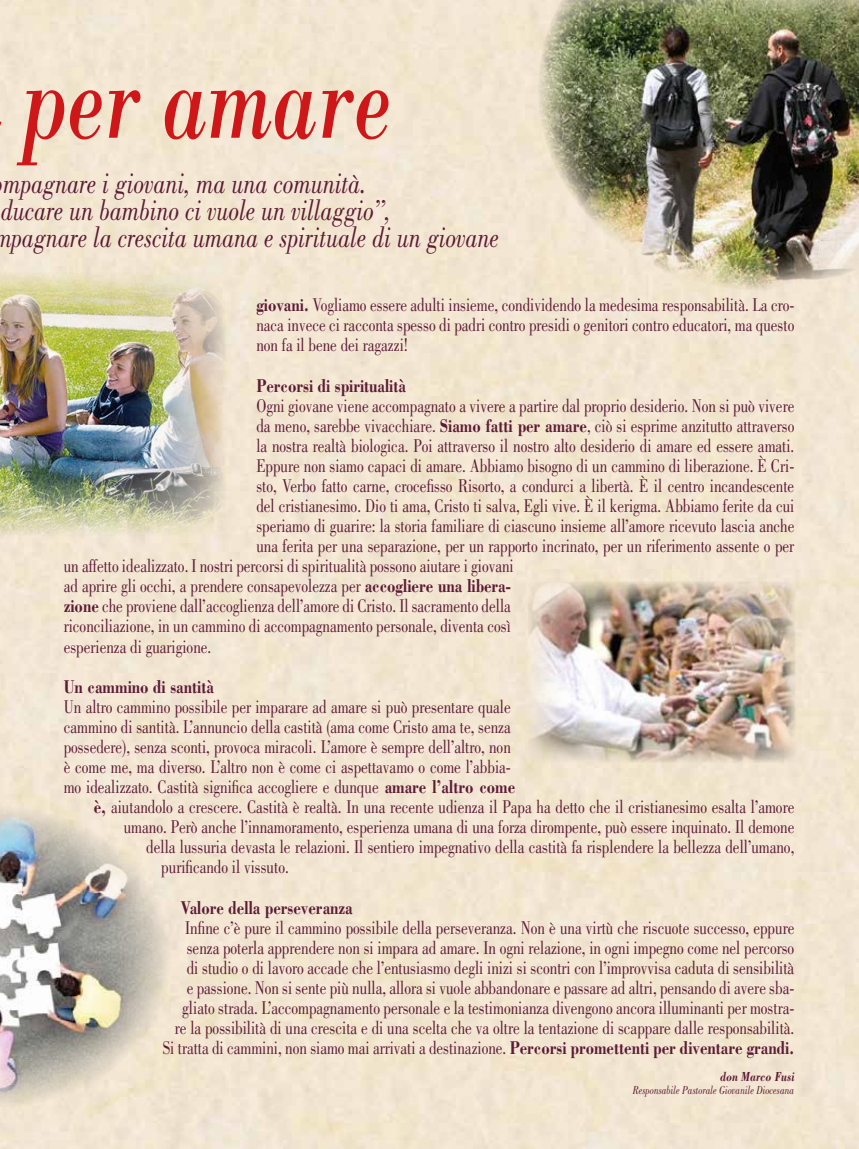
<style>
.page{position:relative;width:859px;height:1149px;background:#fff}
.page>*{position:absolute;margin:0;border:0;box-sizing:border-box;transform-origin:0 0}
.t1{font:italic 118.05px "Bodoni Std";color:#cd1719;scale:.7 1}
.t2{font:italic 30px/27px "Bodoni Std";color:#5c1b35;scale:.8 1}
.t3{font:19.05px/20.1px "Bodoni Std";color:#5c1b35;text-align:justify;scale:.79 1}
.t4{font:700 19.05px "Bodoni Std";color:#5c1b35;scale:.79 1}
.t5{font:italic 700 13.5px "Bodoni Std";color:#5c1b35;scale:.79 1}
.t6{font:italic 12px "Bodoni Std";color:#5c1b35;scale:.79 1}
.s1{font-weight:700}
</style>
<div class="page">
<img style="left:538px;top:0;width:321px;height:290px">
<img style="left:0;top:272px;width:227px;height:264px">
<img style="left:528px;top:581px;width:267px;height:180px">
<img style="left:0;top:805px;width:171px;height:301px">
<h1 class="t1" style="left:22px;top:27px;width:529px">per amare</h1>
<h2 class="t2" style="left:-6px;top:170px;width:633px;text-indent:9px">mpagnare i giovani, ma una comunità.<br>ducare un bambino ci vuole un villaggio”,<br>mpagnare la crescita umana e spirituale di un giovane</h2>
<p class="t3" style="left:256px;top:295px;width:682px"><span class="s1">giovani.</span> Vogliamo essere adulti insieme, condividendo la medesima responsabilità. La cro&shy;naca invece ci racconta spesso di padri contro presidi o genitori contro educatori, ma questo non fa il bene dei ragazzi!</p>
<p class="t4" style="left:256px;top:373px;width:191px">Percorsi di spiritualità</p>
<p class="t3" style="left:256px;top:395px;width:682px">Ogni giovane viene accompagnato a vivere a partire dal proprio desiderio. Non si può vivere</p>
<p class="t3" style="left:256px;top:415px;width:683px">da meno, sarebbe vivacchiare. <span class="s1">Siamo fatti per amare</span>, ciò si esprime anzitutto attraverso</p>
<p class="t3" style="left:256px;top:435px;width:682px">la nostra realtà biologica. Poi attraverso il nostro alto desiderio di amare ed essere amati.</p>
<p class="t3" style="left:256px;top:455px;width:682px">Eppure non siamo capaci di amare. Abbiamo bisogno di un cammino di liberazione. È Cri-</p>
<p class="t3" style="left:256px;top:475px;width:682px">sto, Verbo fatto carne, crocefisso Risorto, a condurci a libertà. È il centro incandescente</p>
<p class="t3" style="left:256px;top:495px;width:683px">del cristianesimo. Dio ti ama, Cristo ti salva, Egli vive. È il kerigma. Abbiamo ferite da cui</p>
<p class="t3" style="left:256px;top:516px;width:683px">speriamo di guarire: la storia familiare di ciascuno insieme all’amore ricevuto lascia anche</p>
<p class="t3" style="left:256px;top:536px;width:682px">una ferita per una separazione, per un rapporto incrinato, per un riferimento assente o per</p>
<p class="t3" style="left:64px;top:556px;width:571px">un affetto idealizzato. I nostri percorsi di spiritualità possono aiutare i giovani</p>
<p class="t3" style="left:64px;top:576px;width:567px">ad aprire gli occhi, a prendere consapevolezza per <span class="s1">accogliere una libera-</span></p>
<p class="t3" style="left:64px;top:596px;width:567px"><span class="s1">zione</span> che proviene dall’accoglienza dell’amore di Cristo. Il sacramento della</p>
<p class="t3" style="left:64px;top:616px;width:567px">riconciliazione, in un cammino di accompagnamento personale, diventa così</p>
<p class="t3" style="left:64px;top:636px;width:188px">esperienza di guarigione.</p>
<p class="t4" style="left:64px;top:674px;width:191px">Un cammino di santità</p>
<p class="t3" style="left:64px;top:696px;width:567px">Un altro cammino possibile per imparare ad amare si può presentare quale</p>
<p class="t3" style="left:64px;top:716px;width:567px">cammino di santità. L’annuncio della castità (ama come Cristo ama te, senza</p>
<p class="t3" style="left:64px;top:736px;width:567px">possedere), senza sconti, provoca miracoli. L’amore è sempre dell’altro, non</p>
<p class="t3" style="left:64px;top:756px;width:567px">è come me, ma diverso. L’altro non è come ci aspettavamo o come l’abbia-</p>
<p class="t3" style="left:64px;top:776px;width:573px">mo idealizzato. Castità significa accogliere e dunque <span class="s1">amare l’altro come</span></p>
<p class="t3" style="left:94px;top:796px;width:888px"><span class="s1">è,</span> aiutandolo a crescere. Castità è realtà. In una recente udienza il Papa ha detto che il cristianesimo esalta l’amore</p>
<p class="t3" style="left:124px;top:816px;width:850px">umano. Però anche l’innamoramento, esperienza umana di una forza dirompente, può essere inquinato. Il demone</p>
<p class="t3" style="left:146px;top:836px;width:822px">della lussuria devasta le relazioni. Il sentiero impegnativo della castità fa risplendere la bellezza dell’umano,</p>
<p class="t3" style="left:161px;top:857px;width:163px">purificando il vissuto.</p>
<p class="t4" style="left:181px;top:895px;width:219px">Valore della perseveranza</p>
<p class="t3" style="left:163px;top:917px;width:801px;text-align:right">Infine c’è pure il cammino possibile della perseveranza. Non è una virtù che riscuote successo, eppure senza poterla apprendere non si impara ad amare. In ogni relazione, in ogni impegno come nel percorso<br>di studio o di lavoro accade che l’entusiasmo degli inizi si scontri con l’improvvisa caduta di sensibilità<br>e passione. Non si sente più nulla, allora si vuole abbandonare e passare ad altri, pensando di avere sba&shy;gliato strada. L’accompagnamento personale e la testimonianza divengono ancora illuminanti per mostra-<br>re la possibilità di una crescita e di una scelta che va oltre la tentazione di scappare dalle responsabilità.<br>Si tratta di cammini, non siamo mai arrivati a destinazione. <span class="s1">Percorsi promettenti per diventare grandi.</span></p>
<p class="t5" style="left:720px;top:1067px;width:95px">don Marco Fusi</p>
<p class="t6" style="left:633px;top:1082px;width:206px">Responsabile Pastorale Giovanile Diocesana</p>
</div>
